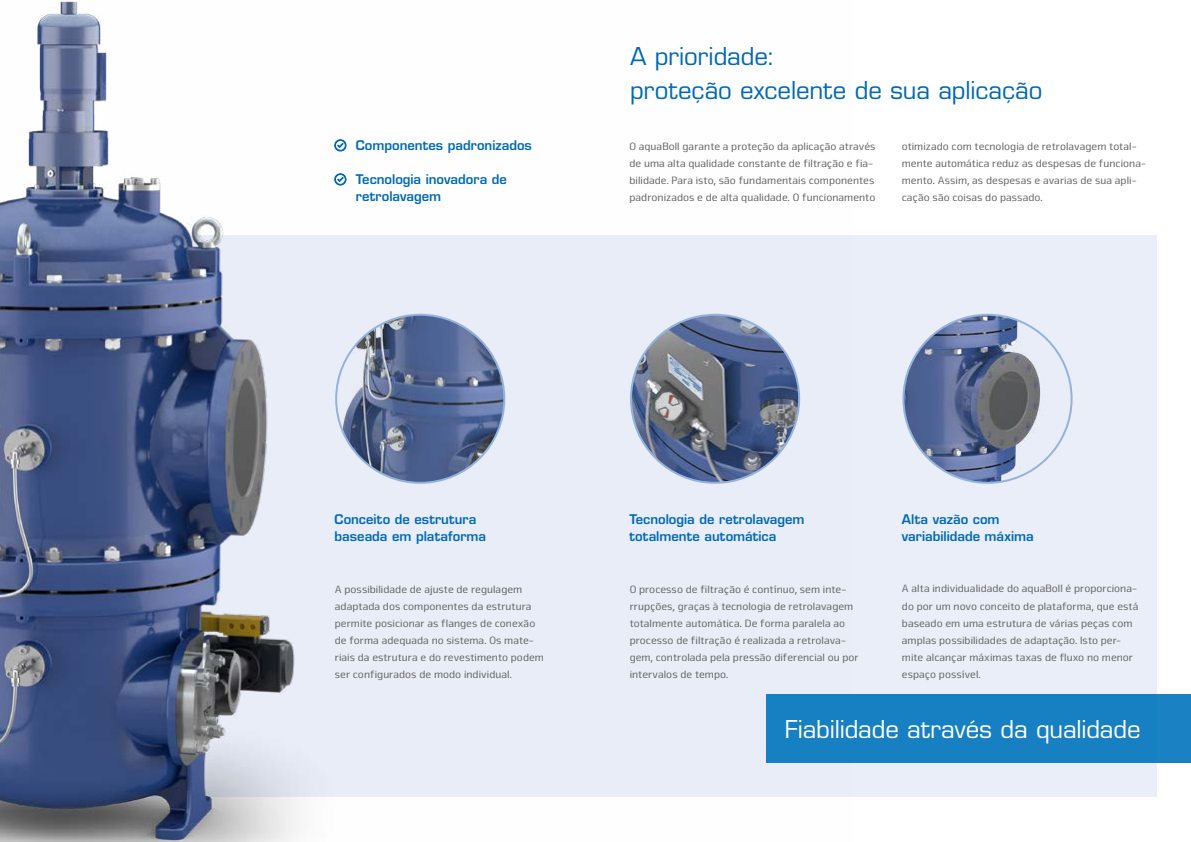
<style>
.page{position:relative;width:1191px;height:842px;background:#fff}
.page>*{position:absolute;margin:0;border:0;box-sizing:border-box;transform-origin:0 0}
.t1{font:24px/34px "Eurostile LT Std";letter-spacing:-.005em;color:#0069b4}
.t2{font:24px "Eurostile LT Std";letter-spacing:-.01em;color:#fff}
.t3{font:600 13px/17px "Eurostile LT Std";color:#0069b4}
.t4{font:11px/17px "Nuri";letter-spacing:.005em;color:#636362}
</style>
<div class="page">
<div style="left:35px;top:235px;width:1122px;height:562px;background:#e9eef9"></div>
<img style="left:0;top:1px;width:801px;height:841px">
<img style="left:903px;top:315px;width:168px;height:168px;border-radius:84px">
<img style="left:336px;top:315px;width:168px;height:168px;border-radius:84px">
<div style="left:765px;top:694px;width:426px;height:69px;background:#1780c2"></div>
<svg style="left:334px;top:139px;width:12px;height:13px"></svg>
<svg style="left:334px;top:173px;width:12px;height:13px"></svg>
<img style="left:631px;top:315px;width:168px;height:168px;border-radius:84px">
<p class="t3" style="left:356px;top:137px;width:177px">Componentes padronizados</p>
<p class="t3" style="left:356px;top:171px;width:153px">Tecnologia inovadora de retrolavagem</p>
<h1 class="t1" style="left:630px;top:40px;width:414px">A prioridade:<br>proteção excelente de sua aplicação</h1>
<p class="t4" style="left:629px;top:138px;width:248px">O aquaBoll garante a proteção da aplicação através de uma alta qualidade constante de filtração e fia&shy;bilidade. Para isto, são fundamentais componentes padronizados e de alta qualidade. O funcionamento</p>
<p class="t4" style="left:901px;top:138px;width:246px">otimizado com tecnologia de retrolavagem total&shy;mente automática reduz as despesas de funciona&shy;mento. Assim, as despesas e avarias de sua apli&shy;cação são coisas do passado.</p>
<p class="t3" style="left:334px;top:511px;width:153px">Conceito de estrutura baseada em plataforma</p>
<p class="t3" style="left:902px;top:511px;width:133px">Alta vazão com variabilidade máxima</p>
<p class="t3" style="left:629px;top:511px;width:176px">Tecnologia de retrolavagem totalmente automática</p>
<p class="t4" style="left:335px;top:580px;width:211px">A possibilidade de ajuste de regulagem adaptada dos componentes da estrutura permite posicionar as flanges de conexão de forma adequada no sistema. Os mate&shy;riais da estrutura e do revestimento podem ser configurados de modo individual.</p>
<p class="t4" style="left:902px;top:580px;width:238px">A alta individualidade do aquaBoll é proporciona&shy;do por um novo conceito de plataforma, que está baseado em uma estrutura de várias peças com amplas possibilidades de adaptação. Isto per&shy;mite alcançar máximas taxas de fluxo no menor espaço possível.</p>
<p class="t4" style="left:629px;top:580px;width:231px">O processo de filtração é contínuo, sem inte&shy;rrupções, graças à tecnologia de retrolavagem totalmente automática. De forma paralela ao processo de filtração é realizada a retrolava&shy;gem, controlada pela pressão diferencial ou por intervalos de tempo.</p>
<h1 class="t2" style="left:784px;top:714px;width:357px">Fiabilidade através da qualidade</h1>
</div>
